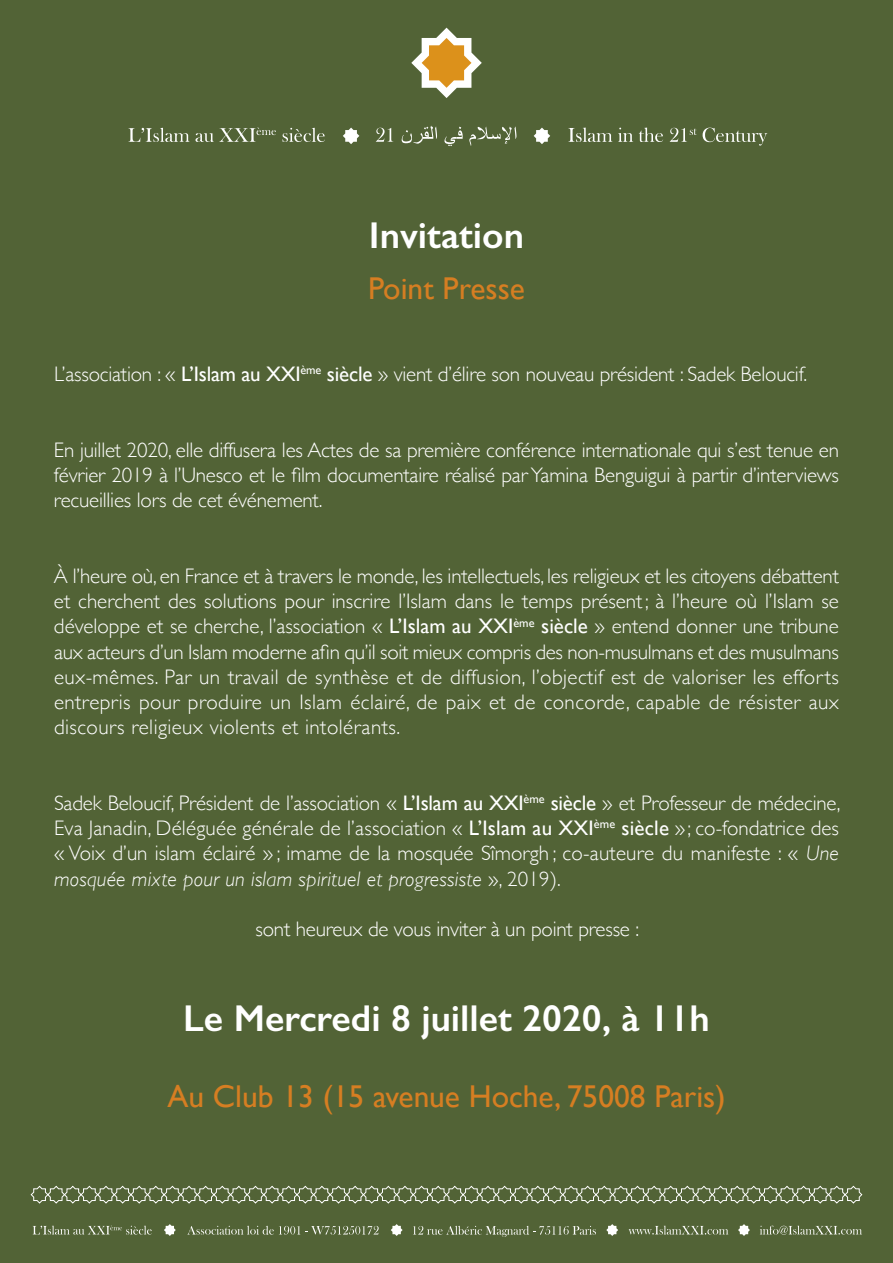
<style>
.page{position:relative;width:893px;height:1263px;background:#526336}
.page>*{position:absolute;margin:0;border:0;box-sizing:border-box;transform-origin:0 0}
.t1{font:600 37.5px "Gill Sans";color:#fff}
.t2{font:31.5px "Gill Sans";color:#d67e22}
.t3{font:300 21px/25.2px "Gill Sans";letter-spacing:-.01em;color:#fff;text-align:justify}
.s1{font-weight:400}
.s2{font-style:italic}
</style>
<div class="page">
<svg style="left:411px;top:28px;width:71px;height:70px"></svg>
<svg style="left:534px;top:128px;width:16px;height:16px"></svg>
<svg style="left:343px;top:128px;width:16px;height:16px"></svg>
<svg style="left:128px;top:128px;width:148px;height:14px"></svg>
<svg style="left:282px;top:128px;width:43px;height:14px"></svg>
<svg style="left:376px;top:128px;width:17px;height:14px"></svg>
<svg style="left:469px;top:126px;width:47px;height:20px"></svg>
<svg style="left:444px;top:127px;width:19px;height:19px"></svg>
<svg style="left:402px;top:126px;width:35px;height:18px"></svg>
<svg style="left:568px;top:128px;width:44px;height:14px"></svg>
<svg style="left:618px;top:128px;width:15px;height:14px"></svg>
<svg style="left:639px;top:128px;width:24px;height:14px"></svg>
<svg style="left:670px;top:128px;width:27px;height:14px"></svg>
<svg style="left:703px;top:128px;width:64px;height:18px"></svg>
<svg style="left:33px;top:1225px;width:119px;height:9px"></svg>
<svg style="left:187px;top:1226px;width:192px;height:9px"></svg>
<svg style="left:413px;top:1226px;width:183px;height:11px"></svg>
<svg style="left:629px;top:1226px;width:99px;height:8px"></svg>
<svg style="left:760px;top:1226px;width:102px;height:8px"></svg>
<svg style="left:391px;top:1224px;width:12px;height:12px"></svg>
<svg style="left:606px;top:1224px;width:12px;height:12px"></svg>
<svg style="left:738px;top:1224px;width:12px;height:12px"></svg>
<svg style="left:164px;top:1224px;width:12px;height:12px"></svg>
<svg style="left:30px;top:1185px;width:833px;height:19px"></svg>
<h1 class="t1" style="left:369px;top:213px;width:157px">Invitation</h1>
<h2 class="t2" style="left:368px;top:269px;width:158px">Point Presse</h2>
<p class="t3" style="left:54px;top:361px;width:755px">L’association : « <span class="s1">L’Islam au XXI</span><sup>ème</sup> <span class="s1">siècle</span> » vient d’élire son nouveau président : Sadek Beloucif.</p>
<p class="t3" style="left:54px;top:437px;width:786px">En juillet 2020, elle diffusera les Actes de sa première conférence internationale qui s’est tenue en février 2019 à l’Unesco et le film documentaire réalisé par Yamina Benguigui à partir d’interviews recueillies lors de cet événement.</p>
<p class="t3" style="left:54px;top:563px;width:786px">À l’heure où, en France et à travers le monde, les intellectuels, les religieux et les citoyens débattent et cherchent des solutions pour inscrire l’Islam dans le temps présent ; à l’heure où l’Islam se développe et se cherche, l’association « <span class="s1">L’Islam au XXI</span><sup>ème</sup> <span class="s1">siècle</span> » entend donner une tribune aux acteurs d’un Islam moderne afin qu’il soit mieux compris des non-musulmans et des musulmans eux-mêmes. Par un travail de synthèse et de diffusion, l’objectif est de valoriser les efforts entrepris pour produire un Islam éclairé, de paix et de concorde, capable de résister aux discours religieux violents et intolérants.</p>
<p class="t3" style="left:54px;top:789px;width:788px">Sadek Beloucif, Président de l’association « <span class="s1">L’Islam au XXI</span><sup>ème</sup> <span class="s1">siècle</span> » et Professeur de médecine, Eva Janadin, Déléguée générale de l’association « <span class="s1">L’Islam au XXI</span><sup>ème</sup> <span class="s1">siècle</span> » ; co-fondatrice des « Voix d’un islam éclairé » ; imame de la mosquée Sîmorgh ; co-auteure du manifeste : « <span class="s2">Une mosquée mixte pour un islam spirituel et progressiste</span> », 2019).</p>
<p class="t3" style="left:256px;top:915px;width:385px">sont heureux de vous inviter à un point presse :</p>
<h1 class="t1" style="left:183px;top:996px;width:528px">Le Mercredi 8 juillet 2020, à 11h</h1>
<h2 class="t2" style="left:167px;top:1078px;width:560px">Au Club 13 (15 avenue Hoche, 75008 Paris)</h2>
</div>
